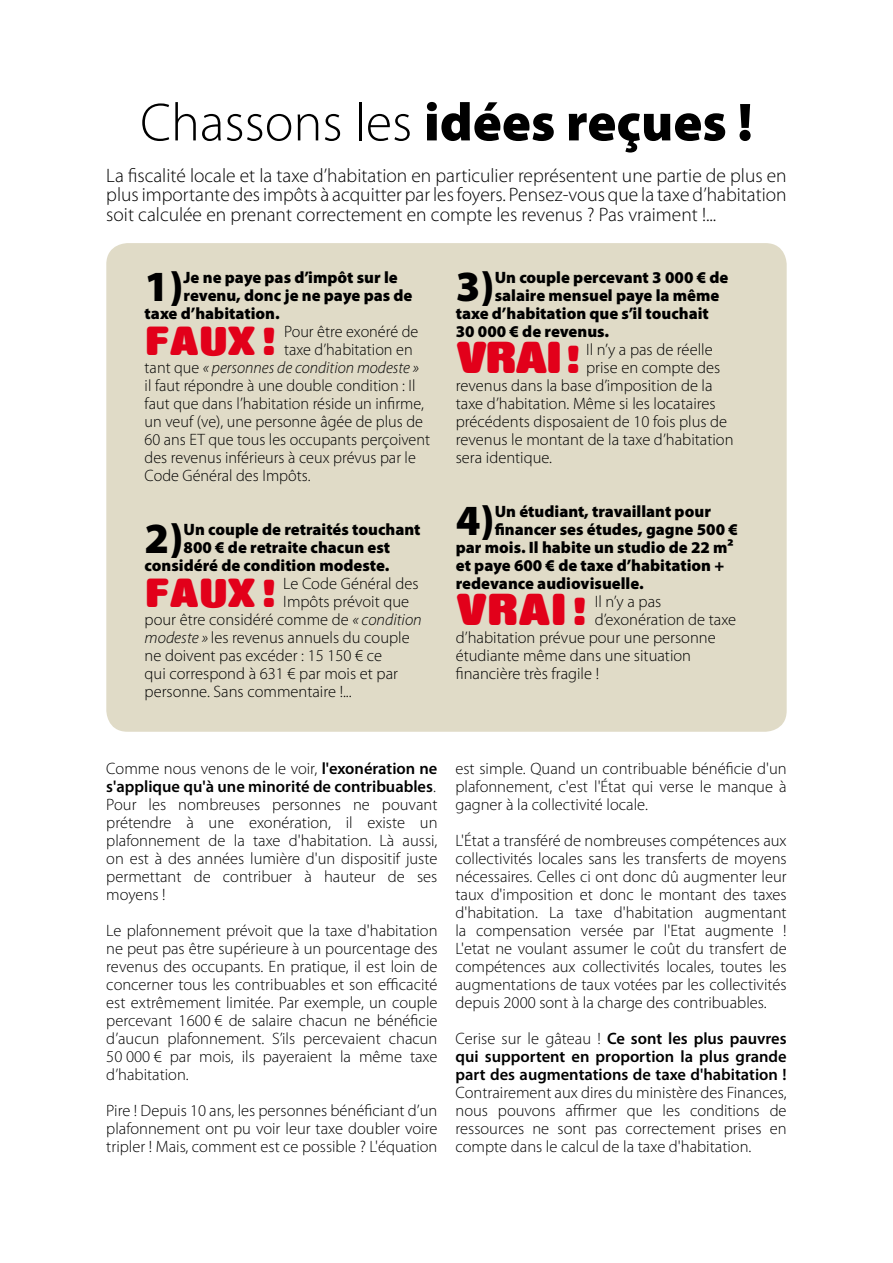
<style>
.page{position:relative;width:893px;height:1263px;background:#fff}
.page>*{position:absolute;margin:0;border:0;box-sizing:border-box;transform-origin:0 0}
.t1{font:900 54px "Myriad Pro";color:#000}
.t2{font:900 43.2px "Myriad Pro";color:#000}
.t3{font:800 39.3px "Rolling No One";letter-spacing:-.02em;color:#e2001a}
.t4{font:800 35.7px "Rolling No One";color:#e2001a}
.t5{font:300 19.5px/19.5px "Myriad Pro";color:#000;text-align:justify}
.t6{font:300 16.5px/18px "Myriad Pro";color:#000;text-align:justify}
.t7{font:900 16.5px "Myriad Pro";color:#000}
.t8{font:600 16.5px/18px "Myriad Pro";color:#000}
.t9{font:italic 300 16.5px "Myriad Pro";color:#000}
.s1{font-weight:300}
.s2{font-style:normal}
.s3{font-style:italic}
.s4{font-size:35.7px}
.s5{font-weight:600}
</style>
<div class="page">
<div style="left:106px;top:243px;width:681px;height:489px;background:#e0dbc7;border-radius:21px"></div>
<p class="t1" style="left:140px;top:86px;width:614px"><span class="s1">Chassons les</span> idées reçues !</p>
<p class="t5" style="left:106px;top:165px;width:682px">La fiscalité locale et la taxe d’habitation en particulier représentent une partie de plus en plus importante des impôts à acquitter par les foyers. Pensez-vous que la taxe d’habitation soit calculée en prenant correctement en compte les revenus ? Pas vraiment !...</p>
<p class="t2" style="left:145px;top:258px;width:40px">1)</p>
<p class="t7" style="left:184px;top:267px;width:216px">Je ne paye pas d’impôt sur le</p>
<p class="t7" style="left:184px;top:285px;width:230px">revenu, donc je ne paye pas de</p>
<p class="t7" style="left:145px;top:303px;width:137px">taxe d’habitation.</p>
<p class="t4" style="left:145px;top:314px;width:132px">FAUX !</p>
<p class="t6" style="left:284px;top:322px;width:136px">Pour être exonéré de</p>
<p class="t6" style="left:284px;top:340px;width:130px">taxe d’habitation en</p>
<p class="t9" style="left:145px;top:358px;width:276px"><span class="s2">tant que</span> « personnes de condition modeste »</p>
<p class="t6" style="left:145px;top:376px;width:272px">il faut répondre à une double condition : Il</p>
<p class="t6" style="left:145px;top:394px;width:281px">faut que dans l’habitation réside un infirme,</p>
<p class="t6" style="left:145px;top:412px;width:280px">un veuf (ve), une personne âgée de plus de</p>
<p class="t6" style="left:145px;top:430px;width:287px">60 ans ET que tous les occupants perçoivent</p>
<p class="t6" style="left:145px;top:448px;width:273px">des revenus inférieurs à ceux prévus par le</p>
<p class="t6" style="left:145px;top:466px;width:167px">Code Général des Impôts.</p>
<p class="t2" style="left:145px;top:510px;width:40px">2)</p>
<p class="t7" style="left:184px;top:519px;width:238px">Un couple de retraités touchant</p>
<p class="t7" style="left:184px;top:537px;width:208px">800 € de retraite chacun est</p>
<p class="t7" style="left:145px;top:555px;width:246px">considéré de condition modeste.</p>
<p class="t4" style="left:145px;top:566px;width:132px">FAUX !</p>
<p class="t6" style="left:283px;top:574px;width:137px">Le Code Général des</p>
<p class="t6" style="left:283px;top:592px;width:127px">Impôts prévoit que</p>
<p class="t6" style="left:145px;top:610px;width:279px">pour être considéré comme de <span class="s3">« condition</span></p>
<p class="t6" style="left:145px;top:628px;width:267px"><span class="s3">modeste »</span> les revenus annuels du couple</p>
<p class="t6" style="left:145px;top:646px;width:239px">ne doivent pas excéder : 15 150 € ce</p>
<p class="t6" style="left:145px;top:664px;width:255px">qui correspond à 631 € par mois et par</p>
<p class="t6" style="left:145px;top:682px;width:209px">personne. Sans commentaire !...</p>
<p class="t2" style="left:456px;top:258px;width:40px">3)</p>
<p class="t7" style="left:495px;top:267px;width:235px">Un couple percevant 3 000 € de</p>
<p class="t7" style="left:495px;top:285px;width:226px">salaire mensuel paye la même</p>
<p class="t7" style="left:456px;top:303px;width:255px">taxe d’habitation que s’il touchait</p>
<p class="t7" style="left:456px;top:321px;width:155px">30 000 € de revenus.</p>
<p class="t3" style="left:456px;top:327px;width:125px">VRAI <span class="s4">!</span></p>
<p class="t6" style="left:586px;top:340px;width:128px">Il n’y a pas de réelle</p>
<p class="t6" style="left:586px;top:358px;width:136px">prise en compte des</p>
<p class="t6" style="left:456px;top:376px;width:258px">revenus dans la base d’imposition de la</p>
<p class="t6" style="left:456px;top:394px;width:261px">taxe d’habitation. Même si les locataires</p>
<p class="t6" style="left:456px;top:412px;width:273px">précédents disposaient de 10 fois plus de</p>
<p class="t6" style="left:456px;top:430px;width:279px">revenus le montant de la taxe d’habitation</p>
<p class="t6" style="left:456px;top:448px;width:98px">sera identique.</p>
<p class="t2" style="left:456px;top:492px;width:40px">4)</p>
<p class="t7" style="left:495px;top:501px;width:218px">Un étudiant, travaillant pour</p>
<p class="t7" style="left:495px;top:519px;width:245px">financer ses études, gagne 500 €</p>
<p class="t7" style="left:456px;top:537px;width:279px">par mois. Il habite un studio de 22 m²</p>
<p class="t7" style="left:456px;top:555px;width:270px">et paye 600 € de taxe d’habitation +</p>
<p class="t7" style="left:456px;top:573px;width:189px">redevance audiovisuelle.</p>
<p class="t3" style="left:456px;top:579px;width:132px">VRAI <span class="s4">!</span></p>
<p class="t6" style="left:595px;top:592px;width:68px">Il n’y a pas</p>
<p class="t6" style="left:595px;top:610px;width:143px">d’exonération de taxe</p>
<p class="t6" style="left:456px;top:628px;width:261px">d’habitation prévue pour une personne</p>
<p class="t6" style="left:456px;top:646px;width:237px">étudiante même dans une situation</p>
<p class="t6" style="left:456px;top:664px;width:145px">financière très fragile !</p>
<p class="t8" style="left:106px;top:759px;width:333px"><span class="s1">Comme nous venons de le voir,</span> l'exonération ne s'applique qu'à une minorité de contribuables<span class="s1">.</span></p>
<p class="t6" style="left:106px;top:795px;width:333px">Pour les nombreuses personnes ne pouvant prétendre à une exonération, il existe un plafonnement de la taxe d'habitation. Là aussi, on est à des années lumière d'un dispositif juste permettant de contribuer à hauteur de ses moyens !</p>
<p class="t6" style="left:106px;top:921px;width:333px">Le plafonnement prévoit que la taxe d'habitation ne peut pas être supérieure à un pourcentage des revenus des occupants. En pratique, il est loin de concerner tous les contribuables et son efficacité est extrêmement limitée. Par exemple, un couple percevant 1600 € de salaire chacun ne bénéficie d’aucun plafonnement. S’ils percevaient chacun 50 000 € par mois, ils payeraient la même taxe d’habitation.</p>
<p class="t6" style="left:106px;top:1101px;width:333px">Pire ! Depuis 10 ans, les personnes bénéficiant d’un plafonnement ont pu voir leur taxe doubler voire tripler ! Mais, comment est ce possible ? L'équation</p>
<p class="t6" style="left:455px;top:759px;width:333px">est simple. Quand un contribuable bénéficie d'un plafonnement, c'est l'État qui verse le manque à gagner à la collectivité locale.</p>
<p class="t6" style="left:455px;top:831px;width:333px">L'État a transféré de nombreuses compétences aux collectivités locales sans les transferts de moyens nécessaires. Celles ci ont donc dû augmenter leur taux d'imposition et donc le montant des taxes d'habitation. La taxe d'habitation augmentant la compensation versée par l'Etat augmente !<br>L'etat ne voulant assumer le coût du transfert de compétences aux collectivités locales, toutes les augmentations de taux votées par les collectivités depuis 2000 sont à la charge des contribuables.</p>
<p class="t6" style="left:455px;top:1029px;width:333px">Cerise sur le gâteau ! <span class="s5">Ce sont les plus pauvres qui supportent en proportion la plus grande part des augmentations de taxe d'habitation !<br></span>Contrairement aux dires du ministère des Finances, nous pouvons affirmer que les conditions de ressources ne sont pas correctement prises en compte dans le calcul de la taxe d'habitation.</p>
</div>
